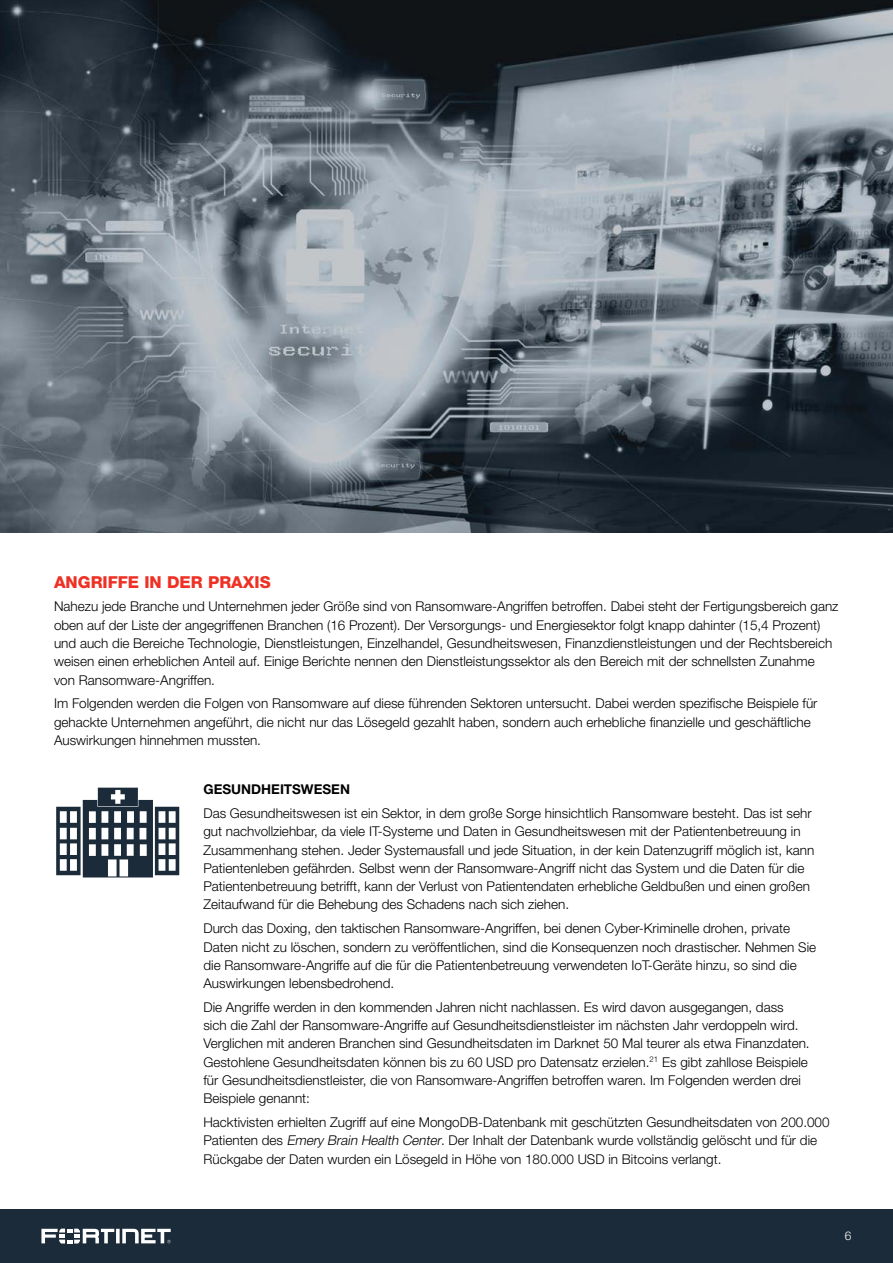
<style>
.page{position:relative;width:893px;height:1263px;background:#fff}
.page>*{position:absolute;margin:0;border:0;box-sizing:border-box;transform-origin:0 0}
.t1{font:800 16.5px "Helvetica Neue LT Pro";color:#ee3124}
.t2{font:300 13.5px/18.3px "Helvetica Neue LT Pro";color:#000}
.t3{font:700 13.5px "Helvetica Neue LT Pro";color:#000}
.t4{font:300 12px "Helvetica Neue LT Pro";color:#fff}
.s1{font-style:italic}
</style>
<div class="page">
<div style="left:0;top:1209px;width:893px;height:54px;background:#1c2b39"></div>
<svg style="left:41px;top:1228px;width:130px;height:15px"></svg>
<img style="left:0;top:0;width:893px;height:533px">
<svg style="left:56px;top:788px;width:123px;height:89px"></svg>
<p class="t1" style="left:54px;top:572px;width:218px">ANGRIFFE IN DER PRAXIS</p>
<p class="t2" style="left:54px;top:597px;width:786px">Nahezu jede Branche und Unternehmen jeder Größe sind von Ransomware-Angriffen betroffen. Dabei steht der Fertigungsbereich ganz oben auf der Liste der angegriffenen Branchen (16 Prozent). Der Versorgungs- und Energiesektor folgt knapp dahinter (15,4 Prozent) und auch die Bereiche Technologie, Dienstleistungen, Einzelhandel, Gesundheitswesen, Finanzdienstleistungen und der Rechtsbereich weisen einen erheblichen Anteil auf. Einige Berichte nennen den Dienstleistungssektor als den Bereich mit der schnellsten Zunahme von Ransomware-Angriffen.</p>
<p class="t2" style="left:54px;top:694px;width:765px">Im Folgenden werden die Folgen von Ransomware auf diese führenden Sektoren untersucht. Dabei werden spezifische Beispiele für gehackte Unternehmen angeführt, die nicht nur das Lösegeld gezahlt haben, sondern auch erhebliche finanzielle und geschäftliche<br>Auswirkungen hinnehmen mussten.</p>
<p class="t3" style="left:203px;top:781px;width:148px">GESUNDHEITSWESEN</p>
<p class="t2" style="left:203px;top:804px;width:612px">Das Gesundheitswesen ist ein Sektor, in dem große Sorge hinsichtlich Ransomware besteht. Das ist sehr gut nachvollziehbar, da viele IT-Systeme und Daten in Gesundheitswesen mit der Patientenbetreuung in Zusammenhang stehen. Jeder Systemausfall und jede Situation, in der kein Datenzugriff möglich ist, kann Patientenleben gefährden. Selbst wenn der Ransomware-Angriff nicht das System und die Daten für die Patientenbetreuung betrifft, kann der Verlust von Patientendaten erhebliche Geldbußen und einen großen Zeitaufwand für die Behebung des Schadens nach sich ziehen.</p>
<p class="t2" style="left:203px;top:919px;width:614px">Durch das Doxing, den taktischen Ransomware-Angriffen, bei denen Cyber-Kriminelle drohen, private Daten nicht zu löschen, sondern zu veröffentlichen, sind die Konsequenzen noch drastischer. Nehmen Sie die Ransomware-Angriffe auf die für die Patientenbetreuung verwendeten IoT-Geräte hinzu, so sind die Auswirkungen lebensbedrohend.</p>
<p class="t2" style="left:203px;top:997px;width:608px">Die Angriffe werden in den kommenden Jahren nicht nachlassen. Es wird davon ausgegangen, dass sich die Zahl der Ransomware-Angriffe auf Gesundheitsdienstleister im nächsten Jahr verdoppeln wird.<br>Verglichen mit anderen Branchen sind Gesundheitsdaten im Darknet 50 Mal teurer als etwa Finanzdaten.<br>Gestohlene Gesundheitsdaten können bis zu 60 USD pro Datensatz erzielen.<sup>21</sup> Es gibt zahllose Beispiele für Gesundheitsdienstleister, die von Ransomware-Angriffen betroffen waren. Im Folgenden werden drei Beispiele genannt:</p>
<p class="t2" style="left:203px;top:1113px;width:628px">Hacktivisten erhielten Zugriff auf eine MongoDB-Datenbank mit geschützten Gesundheitsdaten von 200.000<br>Patienten des <span class="s1">Emery Brain Health Center</span>. Der Inhalt der Datenbank wurde vollständig gelöscht und für die<br>Rückgabe der Daten wurden ein Lösegeld in Höhe von 180.000 USD in Bitcoins verlangt.</p>
<p class="t4" style="left:845px;top:1229px;width:8px">6</p>
</div>
